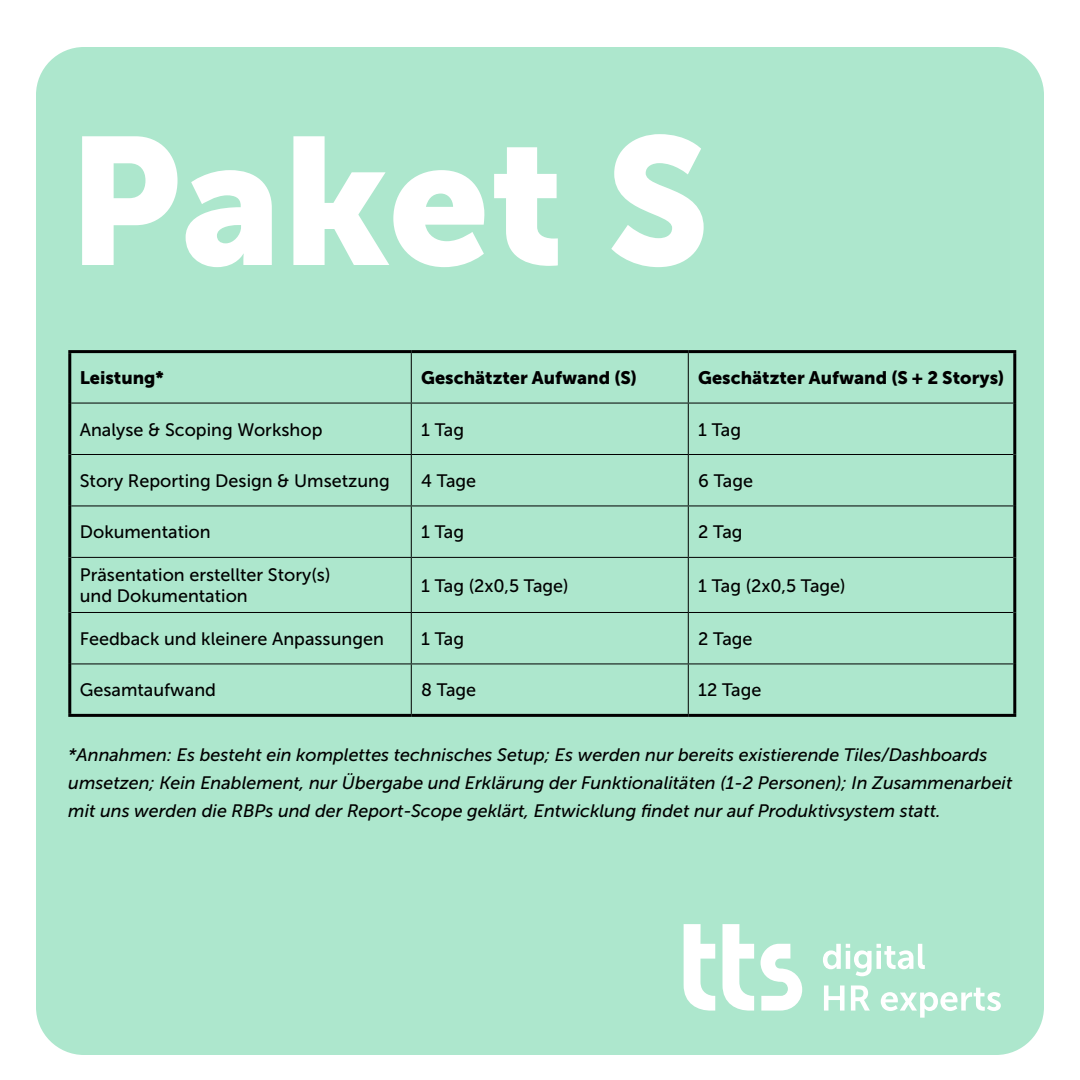
<style>
.page{position:relative;width:1080px;height:1080px;background:#fff}
.page>*{position:absolute;margin:0;border:0;box-sizing:border-box;transform-origin:0 0}
.t1{font:180px "Museo Sans 900";color:#fff}
.t2{font:italic 18px/28px "Museo Sans 500";color:#000}
.t3{font:18px/21.6px "Museo Sans 500";color:#000}
.t4{font:18px "Museo Sans 900";color:#000}
</style>
<div class="page">
<div style="left:36px;top:47px;width:1008px;height:1008px;background:#ade7cd;border-radius:48px"></div>
<hr style="left:68px;top:350px;width:343px;height:3px;background:#000">
<hr style="left:68px;top:353px;width:3px;height:50px;background:#000">
<hr style="left:411px;top:350px;width:277px;height:3px;background:#000">
<hr style="left:688px;top:350px;width:328px;height:3px;background:#000">
<hr style="left:1013px;top:353px;width:3px;height:50px;background:#000">
<hr style="left:68px;top:403px;width:3px;height:51px;background:#000">
<hr style="left:1013px;top:403px;width:3px;height:51px;background:#000">
<hr style="left:68px;top:454px;width:3px;height:52px;background:#000">
<hr style="left:1013px;top:454px;width:3px;height:52px;background:#000">
<hr style="left:68px;top:506px;width:3px;height:51px;background:#000">
<hr style="left:1013px;top:506px;width:3px;height:51px;background:#000">
<hr style="left:68px;top:557px;width:3px;height:55px;background:#000">
<hr style="left:1013px;top:557px;width:3px;height:55px;background:#000">
<hr style="left:68px;top:612px;width:3px;height:52px;background:#000">
<hr style="left:1013px;top:612px;width:3px;height:52px;background:#000">
<hr style="left:68px;top:664px;width:3px;height:50px;background:#000">
<hr style="left:1013px;top:664px;width:3px;height:50px;background:#000">
<hr style="left:68px;top:714px;width:343px;height:3px;background:#000">
<hr style="left:411px;top:714px;width:277px;height:3px;background:#000">
<hr style="left:688px;top:714px;width:328px;height:3px;background:#000">
<hr style="left:411px;top:353px;width:1px;height:50px;background:#000">
<hr style="left:688px;top:353px;width:1px;height:50px;background:#000">
<hr style="left:71px;top:403px;width:340px;height:1px;background:#000">
<hr style="left:411px;top:403px;width:277px;height:1px;background:#000">
<hr style="left:411px;top:404px;width:1px;height:50px;background:#000">
<hr style="left:688px;top:403px;width:325px;height:1px;background:#000">
<hr style="left:688px;top:404px;width:1px;height:50px;background:#000">
<hr style="left:71px;top:454px;width:340px;height:1px;background:#000">
<hr style="left:411px;top:454px;width:277px;height:1px;background:#000">
<hr style="left:411px;top:455px;width:1px;height:50px;background:#000">
<hr style="left:688px;top:454px;width:325px;height:1px;background:#000">
<hr style="left:688px;top:455px;width:1px;height:50px;background:#000">
<hr style="left:71px;top:505px;width:340px;height:1px;background:#000">
<hr style="left:411px;top:505px;width:277px;height:1px;background:#000">
<hr style="left:411px;top:506px;width:1px;height:51px;background:#000">
<hr style="left:688px;top:505px;width:325px;height:1px;background:#000">
<hr style="left:688px;top:506px;width:1px;height:51px;background:#000">
<hr style="left:71px;top:557px;width:340px;height:1px;background:#000">
<hr style="left:411px;top:557px;width:277px;height:1px;background:#000">
<hr style="left:411px;top:558px;width:1px;height:54px;background:#000">
<hr style="left:688px;top:557px;width:325px;height:1px;background:#000">
<hr style="left:688px;top:558px;width:1px;height:54px;background:#000">
<hr style="left:71px;top:612px;width:340px;height:1px;background:#000">
<hr style="left:411px;top:612px;width:277px;height:1px;background:#000">
<hr style="left:411px;top:613px;width:1px;height:50px;background:#000">
<hr style="left:688px;top:612px;width:325px;height:1px;background:#000">
<hr style="left:688px;top:613px;width:1px;height:50px;background:#000">
<hr style="left:71px;top:663px;width:340px;height:1px;background:#000">
<hr style="left:411px;top:663px;width:277px;height:1px;background:#000">
<hr style="left:411px;top:664px;width:1px;height:50px;background:#000">
<hr style="left:688px;top:663px;width:325px;height:1px;background:#000">
<hr style="left:688px;top:664px;width:1px;height:50px;background:#000">
<svg style="left:684px;top:924px;width:317px;height:94px"></svg>
<h1 class="t1" style="left:67px;top:100px;width:645px">Paket S</h1>
<p class="t4" style="left:80px;top:368px;width:86px">Leistung*</p>
<p class="t4" style="left:421px;top:368px;width:217px">Geschätzter Aufwand (S)</p>
<p class="t4" style="left:698px;top:368px;width:308px">Geschätzter Aufwand (S + 2 Storys)</p>
<p class="t3" style="left:80px;top:419px;width:244px">Analyse &amp; Scoping Workshop</p>
<p class="t3" style="left:421px;top:419px;width:44px">1 Tag</p>
<p class="t3" style="left:698px;top:419px;width:44px">1 Tag</p>
<p class="t3" style="left:80px;top:470px;width:312px">Story Reporting Design &amp; Umsetzung</p>
<p class="t3" style="left:421px;top:470px;width:56px">4 Tage</p>
<p class="t3" style="left:698px;top:470px;width:56px">6 Tage</p>
<p class="t3" style="left:80px;top:521px;width:132px">Dokumentation</p>
<p class="t3" style="left:421px;top:521px;width:44px">1 Tag</p>
<p class="t3" style="left:698px;top:521px;width:46px">2 Tag</p>
<p class="t3" style="left:80px;top:564px;width:252px">Präsentation erstellter Story(s) und Dokumentation</p>
<p class="t3" style="left:421px;top:575px;width:149px">1 Tag (2x0,5 Tage)</p>
<p class="t3" style="left:698px;top:575px;width:149px">1 Tag (2x0,5 Tage)</p>
<p class="t3" style="left:80px;top:628px;width:306px">Feedback und kleinere Anpassungen</p>
<p class="t3" style="left:421px;top:628px;width:44px">1 Tag</p>
<p class="t3" style="left:698px;top:628px;width:56px">2 Tage</p>
<p class="t3" style="left:80px;top:679px;width:138px">Gesamtaufwand</p>
<p class="t3" style="left:421px;top:679px;width:56px">8 Tage</p>
<p class="t3" style="left:698px;top:679px;width:65px">12 Tage</p>
<p class="t2" style="left:68px;top:741px;width:946px">*Annahmen: Es besteht ein komplettes technisches Setup; Es werden nur bereits existierende Tiles/Dashboards umsetzen; Kein Enablement, nur Übergabe und Erklärung der Funktionalitäten (1-2 Personen); In Zusammenarbeit mit uns werden die RBPs und der Report-Scope geklärt, Entwicklung findet nur auf Produktivsystem statt.</p>
</div>
